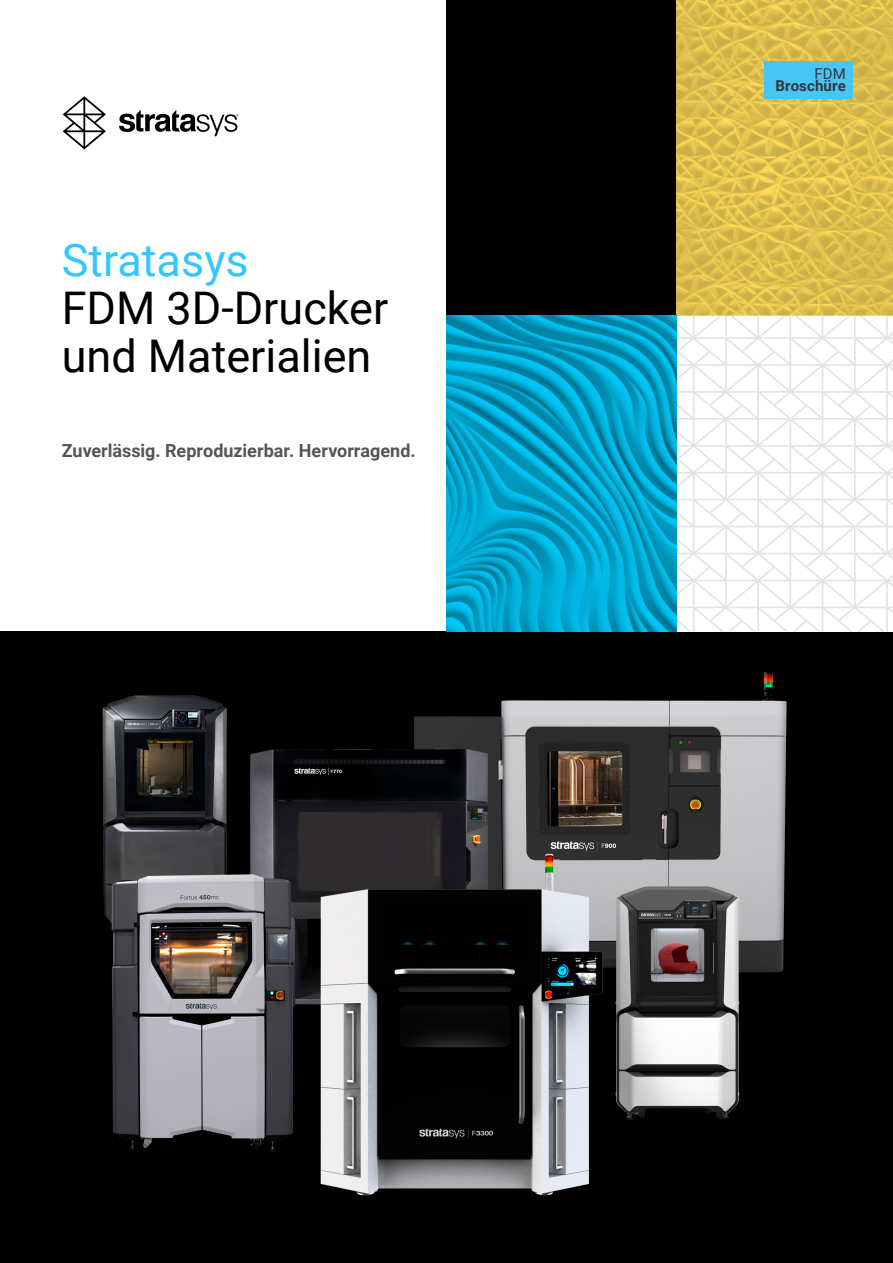
<style>
.page{position:relative;width:893px;height:1263px;background:#fff}
.page>*{position:absolute;margin:0;border:0;box-sizing:border-box;transform-origin:0 0}
.t1{font:45px/48px "Roboto";color:#000}
.t2{font:45px "Roboto";color:#32c8ff}
.t3{font:700 18px "Roboto";color:#54555a}
.t4{font:700 15px "Roboto";letter-spacing:.01em;color:#343741}
.t5{font:15px "Roboto";color:#343741}
</style>
<div class="page">
<div style="left:0;top:631px;width:893px;height:632px;background:#000"></div>
<img style="left:102px;top:671px;width:685px;height:525px">
<svg style="left:119px;top:110px;width:120px;height:26px"></svg>
<svg style="left:63px;top:96px;width:43px;height:53px"></svg>
<img style="left:676px;top:0;width:217px;height:316px">
<svg style="left:676px;top:316px;width:217px;height:315px"></svg>
<div style="left:446px;top:0;width:230px;height:316px;background:#000"></div>
<img style="left:446px;top:316px;width:230px;height:315px">
<div style="left:764px;top:61px;width:89px;height:37px;background:#47c5f3"></div>
<h1 class="t2" style="left:62px;top:229px;width:189px">Stratasys</h1>
<h1 class="t1" style="left:62px;top:283px;width:328px">FDM 3D-Drucker und Materialien</h1>
<p class="t3" style="left:62px;top:438px;width:356px">Zuverlässig. Reproduzierbar. Hervorragend.</p>
<p class="t5" style="left:814px;top:63px;width:33px">FDM</p>
<p class="t4" style="left:775px;top:75px;width:72px">Broschüre</p>
</div>
